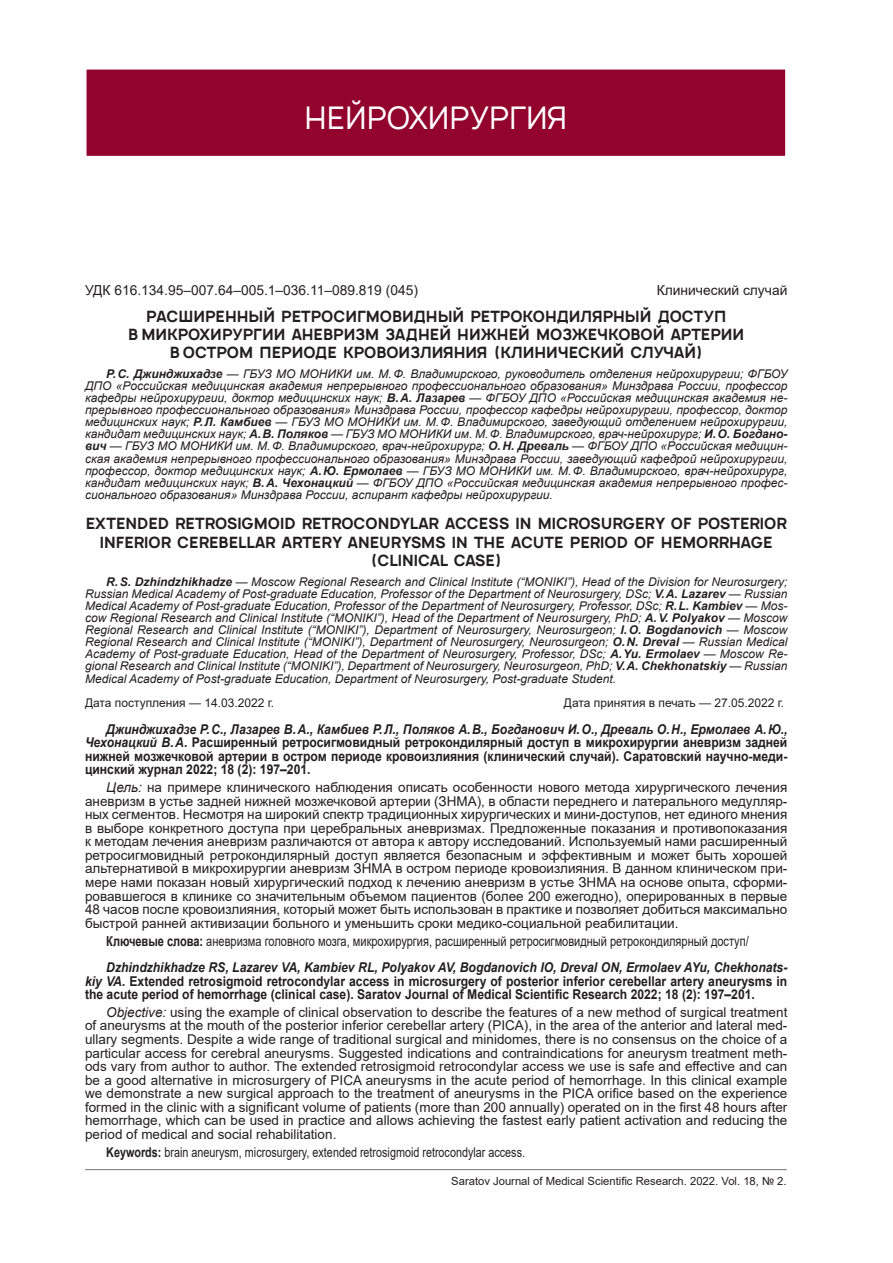
<style>
.page{position:relative;width:893px;height:1263px;background:#fff}
.page>*{position:absolute;margin:0;border:0;box-sizing:border-box;transform-origin:0 0}
.Раздел{font:30px "Manrope";color:#fff}
.Заголовок_1{font:700 15px/18px "Manrope";color:#231f20;text-align:center}
.Заголовок_1_англ{font:700 15px/18px "Manrope";color:#231f20;text-align:center}
.Ключевые_слова{font:13.8px "Arial";color:#231f20;scale:.8 1}
.УДК{font:13.8px "Arial";color:#231f20}
.Аннотация{font:13.5px/13.5px "Arial";color:#231f20;text-align:justify}
.Аннотация_англ{font:13.5px/13.5px "Arial";color:#231f20;text-align:justify}
.Ссылка{font:700 13.5px/13.5px "Arial";color:#231f20;text-align:justify;scale:.9 1}
.Ссылка_англ{font:700 13.5px/13.5px "Arial";color:#231f20;text-align:justify;scale:.9 1}
.Ключевые_слова_англ{font:13.5px "Arial";color:#231f20;scale:.8 1}
.Автор{font:italic 12px/12px "Arial";color:#231f20;text-align:justify}
.Автор_англ{font:italic 12px/12px "Arial";color:#231f20;text-align:justify}
.Дата{font:12px "Arial";color:#231f20}
.t1{font:11.25px "Arial";color:#231f20}
.s1{font-weight:700}
.s2{font-style:italic}
</style>
<div class="page">
<hr style="left:85px;top:1169px;width:702px;height:1px;background:#808285">
<div style="left:86px;top:69px;width:700px;height:88px;background:#92032d"></div>
<div style="left:85px;top:68px;width:702px;height:89px;border:2px solid #fff"></div>
<p class="Раздел" style="left:305px;top:99px;width:264px">НЕЙРОХИРУРГИЯ</p>
<p class="УДК" style="left:85px;top:281px;width:334px">УДК 616.134.95–007.64–005.1–036.11–089.819 (045)</p>
<p class="УДК" style="left:657px;top:281px;width:132px">Клинический случай</p>
<p class="Заголовок_1" style="left:128px;top:307px;width:618px">РАСШИРЕННЫЙ РЕТРОСИГМОВИДНЫЙ РЕТРОКОНДИЛЯРНЫЙ ДОСТУП<br>В МИКРОХИРУРГИИ АНЕВРИЗМ ЗАДНЕЙ НИЖНЕЙ МОЗЖЕЧКОВОЙ АРТЕРИИ<br>В ОСТРОМ ПЕРИОДЕ КРОВОИЗЛИЯНИЯ (КЛИНИЧЕСКИЙ СЛУЧАЙ)</p>
<p class="Автор" style="left:85px;top:368px;width:704px;text-indent:21px"><span class="s1">Р.С. Джинджихадзе</span> — ГБУЗ МО МОНИКИ им. М.Ф. Владимирского, руководитель отделения нейрохирургии; ФГБОУ ДПО «Российская медицинская академия непрерывного профессионального образования» Минздрава России, профессор кафедры нейрохирургии, доктор медицинских наук; <span class="s1">В.А. Лазарев</span> — ФГБОУ ДПО «Российская медицинская академия не&shy;прерывного профессионального образования» Минздрава России, профессор кафедры нейрохирургии, профессор, доктор медицинских наук; <span class="s1">Р.Л. Камбиев</span> — ГБУЗ МО МОНИКИ им. М.Ф. Владимирского, заведующий отделением нейрохирургии, кандидат медицинских наук; <span class="s1">А.В. Поляков</span> — ГБУЗ МО МОНИКИ им. М.Ф. Владимирского, врач-нейрохирург; <span class="s1">И.О. Богдано&shy;вич</span> — ГБУЗ МО МОНИКИ им. М.Ф. Владимирского, врач-нейрохирург; <span class="s1">О.Н. Древаль</span> — ФГБОУ ДПО «Российская медицин&shy;ская академия непрерывного профессионального образования» Минздрава России, заведующий кафедрой нейрохирургии, профессор, доктор медицинских наук; <span class="s1">А.Ю. Ермолаев</span> — ГБУЗ МО МОНИКИ им. М.Ф. Владимирского, врач-нейрохирург, кандидат медицинских наук; <span class="s1">В.А. Чехонацкий</span> — ФГБОУ ДПО «Российская медицинская академия непрерывного профес&shy;сионального образования» Минздрава России, аспирант кафедры нейрохирургии.</p>
<p class="Заголовок_1_англ" style="left:86px;top:515px;width:702px">EXTENDED RETROSIGMOID RETROCONDYLAR ACCESS IN MICROSURGERY OF POSTERIOR<br>INFERIOR CEREBELLAR ARTERY ANEURYSMS IN THE ACUTE PERIOD OF HEMORRHAGE (CLINICAL CASE)</p>
<p class="Автор_англ" style="left:85px;top:576px;width:704px;text-indent:21px"><span class="s1">R.S. Dzhindzhikhadze</span> — Moscow Regional Research and Clinical Institute (“MONIKI”), Head of the Division for Neurosurgery; Russian Medical Academy of Post-graduate Education, Professor of the Department of Neurosurgery, DSc; <span class="s1">V.A. Lazarev</span> — Russian Medical Academy of Post-graduate Education, Professor of the Department of Neurosurgery, Professor, DSc; <span class="s1">R.L. Kambiev</span> — Mos&shy;cow Regional Research and Clinical Institute (“MONIKI”), Head of the Department of Neurosurgery, PhD; <span class="s1">A.V. Polyakov</span> — Moscow Regional Research and Clinical Institute (“MONIKI”), Department of Neurosurgery, Neurosurgeon; <span class="s1">I.O. Bogdanovich</span> — Moscow Regional Research and Clinical Institute (“MONIKI”), Department of Neurosurgery, Neurosurgeon; <span class="s1">O.N. Dreval</span> — Russian Medical Academy of Post-graduate Education, Head of the Department of Neurosurgery, Professor, DSc; <span class="s1">A.Yu. Ermolaev</span> — Moscow Re&shy;gional Research and Clinical Institute (“MONIKI”), Department of Neurosurgery, Neurosurgeon, PhD; <span class="s1">V.A. Chekhonatskiy</span> — Russian Medical Academy of Post-graduate Education, Department of Neurosurgery, Post-graduate Student.</p>
<p class="Дата" style="left:85px;top:695px;width:191px">Дата поступления — 14.03.2022 г.</p>
<p class="Дата" style="left:564px;top:695px;width:222px">Дата принятия в печать — 27.05.2022 г.</p>
<p class="Ссылка" style="left:85px;top:722px;width:782px;text-indent:21px"><span class="s2">Джинджихадзе Р.С., Лазарев В.А., Камбиев Р.Л., Поляков А.В., Богданович И.О., Древаль О.Н., Ермолаев А.Ю., Чехонацкий В.А</span>. Расширенный ретросигмовидный ретрокондилярный доступ в микрохирургии аневризм задней нижней мозжечковой артерии в остром периоде кровоизлияния (клинический случай). Саратовский научно-меди&shy;цинский журнал 2022; 18 (2): 197–201.</p>
<p class="Аннотация" style="left:85px;top:780px;width:704px;text-indent:21px"><span class="s2">Цель:</span> на примере клинического наблюдения описать особенности нового метода хирургического лечения аневризм в устье задней нижней мозжечковой артерии (ЗНМА), в области переднего и латерального медулляр&shy;ных сегментов. Несмотря на широкий спектр традиционных хирургических и мини-доступов, нет единого мнения в выборе конкретного доступа при церебральных аневризмах. Предложенные показания и противопоказания к методам лечения аневризм различаются от автора к автору исследований. Используемый нами расширенный ретросигмовидный ретрокондилярный доступ является безопасным и эффективным и может быть хорошей альтернативой в микрохирургии аневризм ЗНМА в остром периоде кровоизлияния. В данном клиническом при&shy;мере нами показан новый хирургический подход к лечению аневризм в устье ЗНМА на основе опыта, сформи&shy;ровавшегося в клинике со значительным объемом пациентов (более 200 ежегодно), оперированных в первые 48 часов после кровоизлияния, который может быть использован в практике и позволяет добиться максимально быстрой ранней активизации больного и уменьшить сроки медико-социальной реабилитации.</p>
<p class="Ключевые_слова" style="left:106px;top:931px;width:805px"><span class="s1">Ключевые слова:</span> аневризма головного мозга, микрохирургия, расширенный ретросигмовидный ретрокондилярный доступ/</p>
<p class="Ссылка_англ" style="left:85px;top:961px;width:782px;text-indent:21px"><span class="s2">Dzhindzhikhadze RS, Lazarev VA, Kambiev RL, Polyakov AV, Bogdanovich IO, Dreval ON, Ermolaev AYu, Chekhonats&shy;kiy VA.</span> Extended retrosigmoid retrocondylar access in microsurgery of posterior inferior cerebellar artery aneurysms in the acute period of hemorrhage (clinical case). Saratov Journal of Medical Scientific Research 2022; 18 (2): 197–201.</p>
<p class="Аннотация_англ" style="left:85px;top:1005px;width:704px;text-indent:21px"><span class="s2">Objective:</span> using the example of clinical observation to describe the features of a new method of surgical treatment of aneurysms at the mouth of the posterior inferior cerebellar artery (PICA), in the area of the anterior and lateral med&shy;ullary segments. Despite a wide range of traditional surgical and minidomes, there is no consensus on the choice of a particular access for cerebral aneurysms. Suggested indications and contraindications for aneurysm treatment meth&shy;ods vary from author to author. The extended retrosigmoid retrocondylar access we use is safe and effective and can be a good alternative in microsurgery of PICA aneurysms in the acute period of hemorrhage. In this clinical example we demonstrate a new surgical approach to the treatment of aneurysms in the PICA orifice based on the experience formed in the clinic with a significant volume of patients (more than 200 annually) operated on in the first 48 hours after hemorrhage, which can be used in practice and allows achieving the fastest early patient activation and reducing the period of medical and social rehabilitation.</p>
<p class="Ключевые_слова_англ" style="left:106px;top:1142px;width:525px"><span class="s1">Keywords:</span> brain aneurysm, microsurgery, extended retrosigmoid retrocondylar access.</p>
<p class="t1" style="left:451px;top:1173px;width:337px">Saratov Journal of Medical Scientific Research. 2022. Vol. 18, № 2.</p>
</div>
